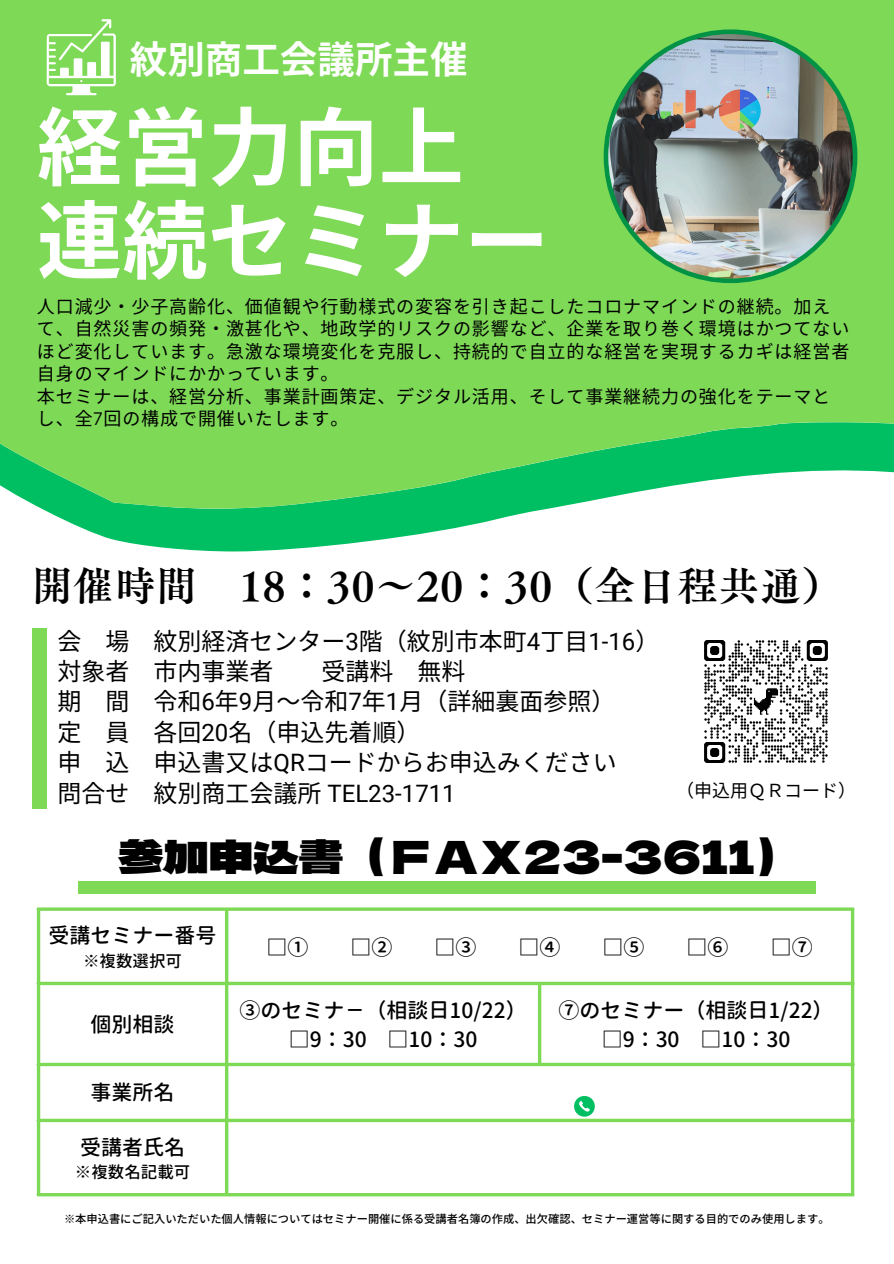
<style>
.page{position:relative;width:894px;height:1264px;background:#fff}
.page>*{position:absolute;margin:0;border:0;box-sizing:border-box;transform-origin:0 0}
.t1{font:700 85.35px/93.3px "Noto Sans CJ Ksc";color:#fff}
.t2{font:45px "Dela Gothic One";color:#000}
.t3{font:40.5px "Canva Tsuku A Old Min Pr 6 N B";letter-spacing:.025em;color:#000}
.t4{font:700 37.5px "Noto Sans CJ Ksc";color:#fff}
.t5{font:24px/30.3px "Noto Sans CJ Ksc";color:#000}
.t6{font:500 21px "Gen Jyuu Gothic";color:#000}
.t7{font:18px/22.5px "Noto Sans CJ Ksc";letter-spacing:.05em;color:#000}
.t8{font:500 16.5px "Gen Jyuu Gothic";color:#000}
.t9{font:500 11.25px "Noto Sans JP";color:#000}
.s1{font-family:"TT Norms Pro"}
.s2{font-family:"Roboto"}
</style>
<div class="page">
<svg style="left:87px;top:530px;width:356px;height:22px;fill:#00bf63"></svg>
<svg style="left:0;top:0;width:893px;height:530px;background:#79d860"></svg>
<img style="left:603px;top:29px;width:254px;height:254px">
<svg style="left:47px;top:19px;width:69px;height:76px"></svg>
<hr style="left:37px;top:910px;width:3px;height:282px;background:#7ed957">
<hr style="left:225px;top:910px;width:3px;height:282px;background:#7ed957">
<svg style="left:537px;top:985px;width:4px;height:77px"></svg>
<svg style="left:850px;top:910px;width:4px;height:282px"></svg>
<hr style="left:37px;top:907px;width:817px;height:3px;background:#7ed957">
<svg style="left:40px;top:981px;width:814px;height:4px;background:#96df76"></svg>
<svg style="left:40px;top:1062px;width:814px;height:4px;background:#97e078"></svg>
<svg style="left:40px;top:1118px;width:814px;height:4px;background:#95df75"></svg>
<svg style="left:37px;top:1192px;width:817px;height:4px;fill:#7ed957"></svg>
<svg style="left:574px;top:1095px;width:20px;height:21px"></svg>
<div style="left:78px;top:881px;width:737px;height:12px;background:#7ed957"></div>
<div style="left:32px;top:628px;width:14px;height:180px;background:#7ed957"></div>
<img style="left:704px;top:640px;width:124px;height:123px">
<p class="t4" style="left:130px;top:29px;width:337px">紋別商工会議所主催</p>
<p class="t1" style="left:37px;top:96px;width:514px">経営力向上連続セミナー</p>
<p class="t7" style="left:37px;top:294px;width:813px">人口減少・少子高齢化、価値観や行動様式の変容を引き起こしたコロナマインドの継続。加えて、自然災害の頻発・激甚化や、地政学的リスクの影響など、企業を取り巻く環境はかつてないほど変化しています。急激な環境変化を克服し、持続的で自立的な経営を実現するカギは経営者自身のマインドにかかっています。<br>本セミナーは、経営分析、事業計画策定、デジタル活用、そして事業継続力の強化をテーマとし、全<span class="s1">7</span>回の構成で開催いたします。</p>
<p class="t3" style="left:32px;top:565px;width:811px">開催時間 18：30～20：30（全日程共通）</p>
<p class="t5" style="left:57px;top:624px;width:603px">会 場 紋別経済センター<span class="s2">3</span>階（紋別市本町<span class="s2">4</span>丁目 <span class="s2">1-16</span>）対象者 市内事業者</p>
<p class="t5" style="left:57px;top:655px;width:560px;text-indent:264px">受講料 無料<br>期 間 令和<span class="s2">6</span>年<span class="s2">9</span>月～令和<span class="s2">7</span>年<span class="s2">1</span>月（詳細裏面参照）定 員 各回<span class="s2">20</span>名（申込先着順）<br>申 込 申込書又は<span class="s2">QR</span>コードからお申込みください問合せ 紋別商工会議所 <span class="s2">TEL23-1711</span></p>
<p class="t7" style="left:675px;top:778px;width:181px">（申込用ＱＲコード）</p>
<p class="t2" style="left:118px;top:821px;width:682px">参加申込書（ＦＡＸ23-3611）</p>
<p class="t6" style="left:49px;top:920px;width:169px">受講セミナー番号</p>
<h3 class="t8" style="left:83px;top:949px;width:100px">※複数選択可</h3>
<p class="t6" style="left:91px;top:1009px;width:85px">個別相談</p>
<h6 class="t6" style="left:91px;top:1077px;width:85px">事業所名</h6>
<h2 class="t6" style="left:80px;top:1131px;width:106px">受講者氏名</h2>
<p class="t8" style="left:75px;top:1160px;width:117px">※複数名記載可</p>
<h1 class="t6" style="left:266px;top:932px;width:43px">□①</h1>
<h1 class="t6" style="left:350px;top:932px;width:43px">□②</h1>
<h1 class="t6" style="left:434px;top:932px;width:43px">□③</h1>
<h1 class="t6" style="left:518px;top:932px;width:43px">□④</h1>
<h1 class="t6" style="left:602px;top:932px;width:43px">□⑤</h1>
<h1 class="t6" style="left:686px;top:932px;width:43px">□⑥</h1>
<h1 class="t6" style="left:770px;top:932px;width:43px">□⑦</h1>
<h6 class="t6" style="left:239px;top:995px;width:288px">③のセミナ－（相談日10/22）</h6>
<h4 class="t6" style="left:289px;top:1024px;width:190px">□9：30 □10：30</h4>
<h5 class="t6" style="left:558px;top:995px;width:276px">⑦のセミナー（相談日1/22）</h5>
<p class="t6" style="left:601px;top:1024px;width:190px">□9：30 □10：30</p>
<p class="t9" style="left:64px;top:1210px;width:767px">※本申込書にご記入いただいた個人情報についてはセミナー開催に係る受講者名簿の作成、出欠確認、セミナー運営等に関する目的でのみ使用します。</p>
</div>
